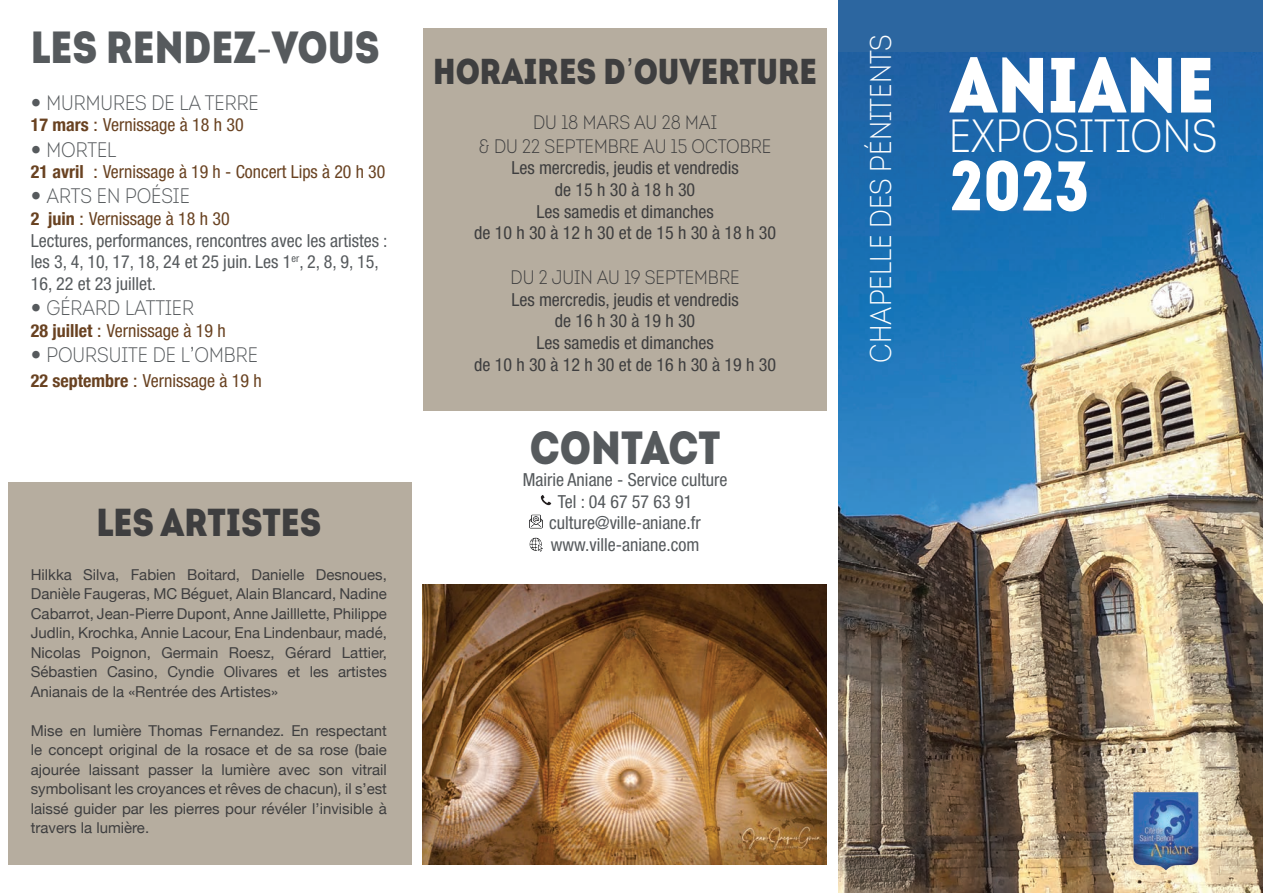
<style>
.page{position:relative;width:1263px;height:893px;background:#fff}
.page>*{position:absolute;margin:0;border:0;box-sizing:border-box;transform-origin:0 0}
.t1{font:78px "Intro Cond Black Free";color:#fff}
.t2{font:70.5px "Intro Cond Black Free";color:#fff}
.t3{font:46.5px "Intro Cond Light Free";color:#fff}
.t4{font:46.5px "Intro Cond Black Free";color:#565a5d}
.t5{font:45px "Intro Cond Black Free";color:#565a5d}
.t6{font:39px "Intro Cond Black Free";color:#3e3e3f}
.t7{font:36px "Intro Cond Black Free";color:#3e3e3f}
.t8{font:30px "Intro Cond Light Free";color:#fff}
.t9{font:21px "Intro Cond Light Free";color:#565a5d}
.t10{font:19.5px/23.4px "Intro Cond Light Free";color:#3e3e3f;text-align:center}
.t11{font:italic condensed 18px/21.6px "Helvetica Neue 57";color:#565a5d}
.t12{font:italic condensed 18px/21.6px "Helvetica Neue 57";color:#3e3e3f;text-align:center}
.t13{font:italic condensed 18px "Helvetica Neue 57";color:#694221}
.t14{font:15px/19.5px "Helvetica Neue";color:#3e3e3f;text-align:justify}
.s1{font-family:"Helvetica";font-weight:300}
.s2{font-family:"Helvetica Neue";font-weight:700;font-stretch:condensed}
.s3{font-family:"Helvetica Neue";font-weight:700;font-style:normal}
.s4{font-family:"Helvetica Neue";font-style:normal;font-stretch:normal}
.s5{font-family:"Helvetica Neue";font-weight:700;font-style:normal;color:#694221}
.s6{font-family:"Helvetica Neue";font-style:normal;font-stretch:normal;color:#694221}
.s7{color:#694221}
</style>
<div class="page">
<div style="left:9px;top:482px;width:403px;height:382px;background:#b6ad9f"></div>
<div style="left:838px;top:0;width:425px;height:74px;background:#2c66a0"></div>
<img style="left:838px;top:52px;width:425px;height:841px">
<div style="left:423px;top:28px;width:403px;height:382px;background:#b6ad9f"></div>
<img style="left:1126px;top:787px;width:83px;height:88px">
<img style="left:423px;top:584px;width:403px;height:280px">
<img style="left:540px;top:495px;width:12px;height:11px">
<img style="left:529px;top:514px;width:14px;height:14px">
<img style="left:529px;top:538px;width:14px;height:13px">
<h3 class="t5" style="left:31px;top:17px;width:350px">LES RENDEZ<span class="s1">-</span>VOUS</h3>
<h3 class="t9" style="left:31px;top:89px;width:229px"><span class="s2">•</span> MURMURES DE LA TERRE</h3>
<p class="t13" style="left:31px;top:115px;width:214px"><span class="s3">17 mars</span> <span class="s4">:</span> Vernissage à 18 h 30</p>
<h3 class="t9" style="left:31px;top:136px;width:87px"><span class="s2">•</span> MORTEL</h3>
<p class="t13" style="left:31px;top:161px;width:356px"><span class="s3">21 avril</span> <span class="s4">:</span> Vernissage à 19 h - Concert Lips à 20 h 30</p>
<h3 class="t9" style="left:31px;top:183px;width:161px"><span class="s2">•</span> ARTS EN POÉSIE</h3>
<p class="t11" style="left:31px;top:208px;width:358px"><span class="s5">2 juin</span> <span class="s6">:</span> <span class="s7">Vernissage à 18 h 30<br></span>Lectures, performances, rencontres avec les artistes : les 3, 4, 10, 17, 18, 24 et 25 juin. Les 1<sup>er</sup>, 2, 8, 9, 15, 16, 22 et 23 juillet.</p>
<h3 class="t9" style="left:31px;top:295px;width:165px"><span class="s2">•</span> GÉRARD LATTIER</h3>
<p class="t13" style="left:31px;top:320px;width:196px"><span class="s3">28 juillet</span> <span class="s4">:</span> Vernissage à 19 h</p>
<h3 class="t9" style="left:31px;top:341px;width:229px"><span class="s2">•</span> POURSUITE DE L<span class="s1">’</span>OMBRE</h3>
<p class="t13" style="left:31px;top:370px;width:232px"><span class="s3">22 septembre</span> <span class="s4">:</span> Vernissage à 19 h</p>
<h3 class="t6" style="left:96px;top:496px;width:226px">LES ARTISTES</h3>
<p class="t14" style="left:31px;top:565px;width:358px">Hilkka Silva, Fabien Boitard, Danielle Desnoues, Danièle Faugeras, MC Béguet, Alain Blancard, Nadine Cabarrot, Jean-Pierre Dupont, Anne Jailllette, Philippe Judlin, Krochka, Annie Lacour, Ena Lindenbaur, madé, Nicolas Poignon, Germain Roesz, Gérard Lattier, Sébastien Casino, Cyndie Olivares et les artistes Anianais de la «Rentrée des Artistes»</p>
<p class="t14" style="left:31px;top:721px;width:358px">Mise en lumière Thomas Fernandez. En respectant le concept original de la rosace et de sa rose (baie ajourée laissant passer la lumière avec son vitrail symbolisant les croyances et rêves de chacun), il s’est laissé guider par les pierres pour révéler l’invisible à travers la lumière.</p>
<h3 class="t7" style="left:433px;top:47px;width:385px">HORAIRES D<span class="s1">’</span>OUVERTURE</h3>
<h3 class="t10" style="left:479px;top:111px;width:294px">DU 18 MARS AU 28 MAI<br>&amp; DU 22 SEPTEMBRE AU 15 OCTOBRE</h3>
<p class="t12" style="left:474px;top:157px;width:303px">Les mercredis, jeudis et vendredis<br>de 15 h 30 à 18 h 30<br>Les samedis et dimanches<br>de 10 h 30 à 12 h 30 et de 15 h 30 à 18 h 30</p>
<h3 class="t10" style="left:511px;top:265px;width:230px">DU 2 JUIN AU 19 SEPTEMBRE</h3>
<p class="t12" style="left:474px;top:288px;width:303px">Les mercredis, jeudis et vendredis<br>de 16 h 30 à 19 h 30<br>Les samedis et dimanches<br>de 10 h 30 à 12 h 30 et de 16 h 30 à 19 h 30</p>
<h3 class="t4" style="left:530px;top:416px;width:192px">CONTACT</h3>
<p class="t11" style="left:523px;top:469px;width:206px;text-align:center">Mairie Aniane - Service culture<br>Tel : 04 67 57 63 91 culture@ville-aniane.fr www.ville-aniane.com</p>
<h3 class="t8" style="left:862px;top:362px;width:330px;rotate:-90deg">CHAPELLE DES PÉNITENTS</h3>
<h1 class="t1" style="left:950px;top:32px;width:266px">ANIANE</h1>
<h3 class="t3" style="left:949px;top:107px;width:271px">EXPOSITIONS</h3>
<h2 class="t2" style="left:950px;top:138px;width:141px">2023</h2>
</div>
